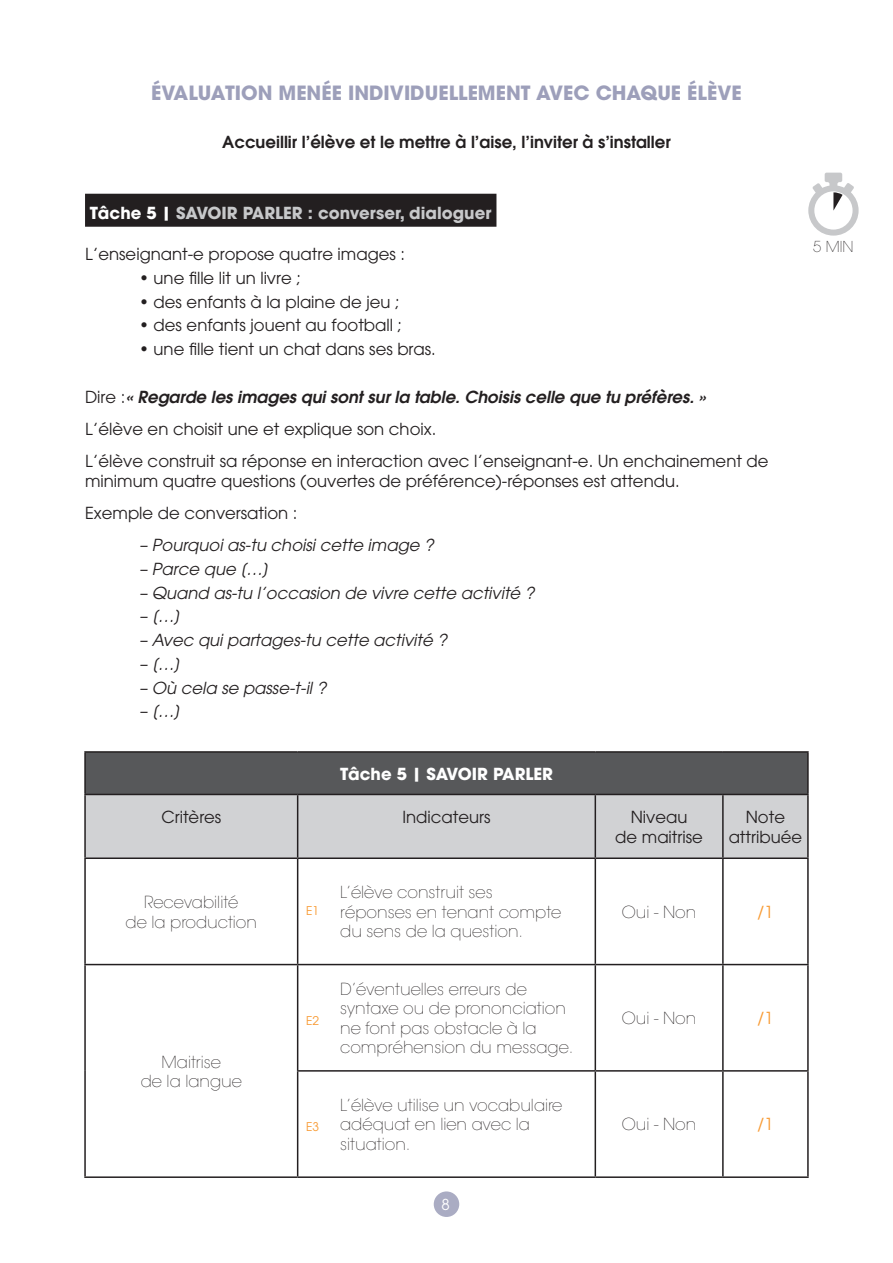
<style>
.page{position:relative;width:893px;height:1263px;background:#fff}
.page>*{position:absolute;margin:0;border:0;box-sizing:border-box;transform-origin:0 0}
.t1{font:700 19.5px "Avant Garde";color:#9d9fba}
.t2{font:16.5px/32.2px "Avant Garde";color:#231f20}
.t3{font:200 16.5px/19.5px "Avant Garde";color:#231f20}
.t4{font:italic 16.5px "Avant Garde";color:#231f20}
.t5{font:600 16.5px "Avant Garde";color:#231f20}
.t6{font:700 16.5px "Avant Garde";color:#fff}
.t7{font:700 16.5px "Avant Garde";color:#c7c8ca}
.t8{font:16.5px "Avant Garde";color:#f89931}
.t9{font:200 15px "Avant Garde";color:#231f20}
.t10{font:15px "Avant Garde";color:#fff}
.t11{font:12px "Avant Garde";color:#f89931}
.s1{color:#c7c8ca}
.s2{font-weight:600;font-style:italic}
</style>
<div class="page">
<div style="left:434px;top:1191px;width:25px;height:26px;background:#aaacc3;border-radius:50%"></div>
<div style="left:85px;top:194px;width:411px;height:33px;background:#231f20"></div>
<div style="left:85px;top:752px;width:723px;height:42px;background:#57585a"></div>
<div style="left:86px;top:795px;width:721px;height:62px;background:#d1d2d4"></div>
<hr style="left:84px;top:753px;width:2px;height:41px;background:#231f20">
<hr style="left:84px;top:795px;width:2px;height:62px;background:#231f20">
<hr style="left:84px;top:859px;width:2px;height:105px;background:#231f20">
<hr style="left:84px;top:965px;width:2px;height:106px;background:#231f20">
<hr style="left:84px;top:1071px;width:2px;height:105px;background:#231f20">
<hr style="left:84px;top:751px;width:214px;height:2px;background:#231f20">
<hr style="left:298px;top:751px;width:297px;height:2px;background:#231f20">
<hr style="left:595px;top:751px;width:128px;height:2px;background:#231f20">
<hr style="left:723px;top:751px;width:86px;height:2px;background:#231f20">
<hr style="left:84px;top:794px;width:214px;height:1px;background:#231f20">
<hr style="left:298px;top:794px;width:297px;height:1px;background:#231f20">
<hr style="left:595px;top:794px;width:128px;height:1px;background:#231f20">
<hr style="left:84px;top:857px;width:214px;height:2px;background:#231f20">
<hr style="left:298px;top:857px;width:297px;height:2px;background:#231f20">
<hr style="left:595px;top:857px;width:128px;height:2px;background:#231f20">
<hr style="left:84px;top:964px;width:214px;height:1px;background:#231f20">
<hr style="left:298px;top:964px;width:297px;height:1px;background:#231f20">
<hr style="left:595px;top:964px;width:128px;height:1px;background:#231f20">
<hr style="left:297px;top:1070px;width:298px;height:1px;background:#231f20">
<hr style="left:595px;top:1070px;width:128px;height:1px;background:#231f20">
<hr style="left:84px;top:1176px;width:214px;height:2px;background:#231f20">
<hr style="left:298px;top:1176px;width:297px;height:2px;background:#231f20">
<hr style="left:595px;top:1176px;width:128px;height:2px;background:#231f20">
<hr style="left:297px;top:795px;width:1px;height:62px;background:#231f20">
<hr style="left:595px;top:795px;width:1px;height:62px;background:#231f20">
<hr style="left:722px;top:795px;width:2px;height:62px;background:#231f20">
<hr style="left:297px;top:859px;width:1px;height:105px;background:#231f20">
<hr style="left:595px;top:859px;width:1px;height:105px;background:#231f20">
<hr style="left:722px;top:859px;width:2px;height:105px;background:#231f20">
<hr style="left:297px;top:965px;width:1px;height:105px;background:#231f20">
<hr style="left:595px;top:965px;width:1px;height:105px;background:#231f20">
<hr style="left:722px;top:965px;width:2px;height:105px;background:#231f20">
<hr style="left:297px;top:1071px;width:1px;height:105px;background:#231f20">
<hr style="left:595px;top:1071px;width:1px;height:105px;background:#231f20">
<hr style="left:722px;top:1071px;width:2px;height:105px;background:#231f20">
<hr style="left:723px;top:794px;width:86px;height:1px;background:#231f20">
<hr style="left:807px;top:753px;width:2px;height:41px;background:#231f20">
<hr style="left:807px;top:795px;width:2px;height:62px;background:#231f20">
<hr style="left:807px;top:859px;width:2px;height:105px;background:#231f20">
<hr style="left:807px;top:965px;width:2px;height:105px;background:#231f20">
<hr style="left:807px;top:1071px;width:2px;height:105px;background:#231f20">
<hr style="left:723px;top:857px;width:86px;height:2px;background:#231f20">
<hr style="left:723px;top:964px;width:86px;height:1px;background:#231f20">
<hr style="left:723px;top:1070px;width:86px;height:1px;background:#231f20">
<hr style="left:723px;top:1176px;width:86px;height:2px;background:#231f20">
<svg style="left:808px;top:173px;width:51px;height:63px"></svg>
<p class="t1" style="left:151px;top:81px;width:592px">ÉVALUATION MENÉE INDIVIDUELLEMENT AVEC CHAQUE ÉLÈVE</p>
<p class="t5" style="left:222px;top:131px;width:450px">Accueillir l’élève et le mettre à l’aise, l’inviter à s’installer</p>
<p class="t6" style="left:90px;top:202px;width:98px">TÂCHE 5 | <span class="s1">SAVOIR</span></p>
<p class="t7" style="left:243px;top:202px;width:10px">PARLER</p>
<p class="t7" style="left:308px;top:202px;width:185px">: CONVERSER, DIALOGUER</p>
<p class="t2" style="left:85px;top:238px;width:321px">L’enseignant-e propose quatre images :</p>
<p class="t2" style="left:139px;top:262px;width:163px">• une fille lit un livre ;</p>
<p class="t2" style="left:139px;top:285px;width:262px">• des enfants à la plaine de jeu ;</p>
<p class="t2" style="left:139px;top:309px;width:265px">• des enfants jouent au football ;</p>
<p class="t2" style="left:139px;top:333px;width:298px">• une fille tient un chat dans ses bras.</p>
<p class="t2" style="left:85px;top:380px;width:685px">Dire :<span class="s2">« Regarde les images qui sont sur la table. Choisis celle que tu préfères. »<br></span>L’élève en choisit une et explique son choix.<br>L’élève construit sa réponse en interaction avec l’enseignant-e. Un enchainement de</p>
<p class="t2" style="left:85px;top:464px;width:596px">minimum quatre questions (ouvertes de préférence)-réponses est attendu.<br>Exemple de conversation :</p>
<p class="t4" style="left:139px;top:535px;width:296px">– Pourquoi as-tu choisi cette image ?</p>
<p class="t4" style="left:139px;top:559px;width:131px">– Parce que […]</p>
<p class="t4" style="left:139px;top:583px;width:397px">– Quand as-tu l’occasion de vivre cette activité ?</p>
<p class="t4" style="left:139px;top:607px;width:42px">– […]</p>
<p class="t4" style="left:139px;top:630px;width:310px">– Avec qui partages-tu cette activité ?</p>
<p class="t4" style="left:139px;top:654px;width:42px">– […]</p>
<p class="t4" style="left:139px;top:678px;width:189px">– Où cela se passe-t-il ?</p>
<p class="t4" style="left:139px;top:702px;width:42px">– […]</p>
<p class="t9" style="left:813px;top:238px;width:42px">5 min</p>
<p class="t6" style="left:340px;top:763px;width:98px">TÂCHE 5 | SAVOIR</p>
<p class="t6" style="left:493px;top:763px;width:11px">PARLER</p>
<p class="t2" style="left:161px;top:801px;width:62px">Critères</p>
<p class="t2" style="left:402px;top:801px;width:90px">Indicateurs</p>
<p class="t2" style="left:615px;top:807px;width:89px;line-height:19.5px;text-align:center">Niveau<br>de maitrise</p>
<p class="t2" style="left:729px;top:807px;width:75px;line-height:19.5px;text-align:center">Note attribuée</p>
<p class="t3" style="left:126px;top:893px;width:133px;text-align:center">Recevabilité<br>de la production</p>
<p class="t3" style="left:340px;top:883px;width:223px">L’élève construit ses réponses en tenant compte du sens de la question.</p>
<p class="t11" style="left:306px;top:904px;width:15px">E1</p>
<p class="t3" style="left:141px;top:1052px;width:103px;text-align:center">Maitrise<br>de la langue</p>
<p class="t11" style="left:306px;top:1014px;width:15px">E2</p>
<p class="t11" style="left:306px;top:1119px;width:15px">E3</p>
<p class="t3" style="left:340px;top:979px;width:235px">D’éventuelles erreurs de syntaxe ou de prononciation ne font pas obstacle à la compréhension du message.</p>
<p class="t3" style="left:340px;top:1095px;width:224px">L’élève utilise un vocabulaire adéquat en lien avec la situation.</p>
<p class="t3" style="left:622px;top:902px;width:76px">Oui - Non</p>
<p class="t8" style="left:757px;top:902px;width:18px">/1</p>
<p class="t3" style="left:622px;top:1009px;width:76px">Oui - Non</p>
<p class="t8" style="left:757px;top:1008px;width:18px">/1</p>
<p class="t3" style="left:622px;top:1115px;width:76px">Oui - Non</p>
<p class="t8" style="left:757px;top:1115px;width:18px">/1</p>
<p class="t10" style="left:442px;top:1196px;width:10px">8</p>
</div>
